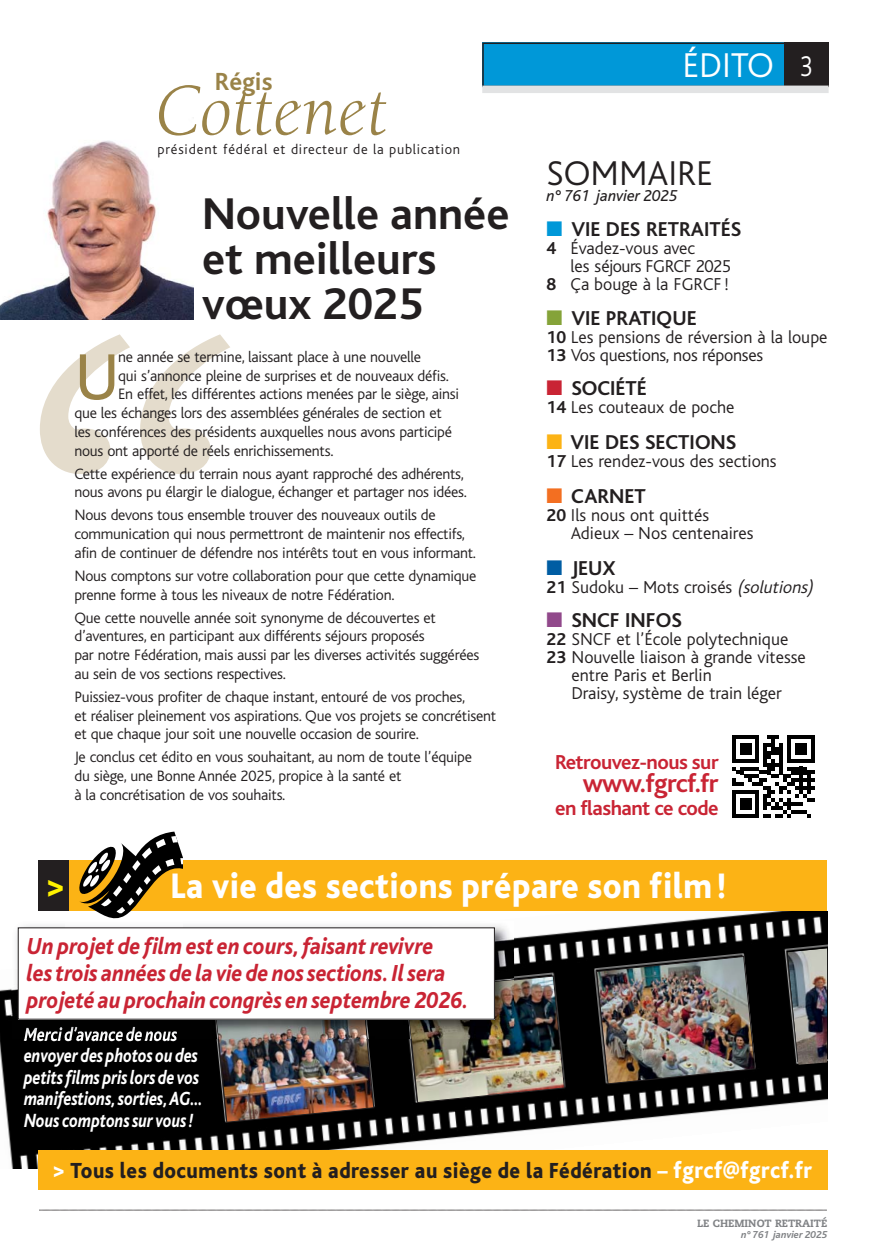
<style>
.page{position:relative;width:889px;height:1259px;background:#fff}
.page>*{position:absolute;margin:0;border:0;box-sizing:border-box;transform-origin:0 0}
.t1{font:italic 677.7px "Berkeley";color:#e4dccc}
.t2{font:italic 74.4px "Berkeley";color:#9a8348}
.t3{font:68.1px "Bliss";color:#9a8348}
.t4{font:700 46.5px/45px "Bliss";color:#231f20}
.t5{font:800 37.05px "Bliss";letter-spacing:.015em;color:#fff;scale:.9 1}
.t6{font:300 36px "Bliss";color:#231f20}
.t7{font:300 36px "Bliss";color:#fff}
.t8{font:700 26.85px "Bliss";letter-spacing:-.025em;color:#c92434}
.t9{font:700 25.95px "Bliss";color:#9a8348}
.t10{font:italic 800 24.3px/27.2px "Bliss";color:#c92434;scale:.9 1}
.t11{font:800 22.8px "Bliss";letter-spacing:.025em;color:#231f20;scale:.9 1}
.t12{font:700 21.15px "Bliss";letter-spacing:-.025em;color:#c92434}
.t13{font:700 21px "Bliss";color:#231f20}
.t14{font:italic 800 19.95px/21.5px "Bliss";color:#fff;scale:.8 1}
.t15{font:300 18px/18px "Bliss";color:#231f20}
.t16{font:300 18px "Bliss";letter-spacing:-.03em;color:#231f20}
.t17{font:italic 16.5px "Bliss";color:#231f20}
.t18{font:300 15.75px/18.8px "Bliss";letter-spacing:-.015em;color:#231f20}
.t19{font:300 14.4px "Bliss";letter-spacing:.05em;color:#231f20}
.t20{font:800 10.5px "Caecilia";color:#808285}
.t21{font:italic 700 10.5px "Bliss";color:#808285}
.s1{font-size:30px}
.s2{color:#0098d8}
.s3{font-weight:700}
.s4{color:#85a339}
.s5{color:#c92434}
.s6{color:#fcb315}
.s7{color:#f36f21}
.s8{color:#005da3}
.s9{font-style:italic}
.s10{color:#91498b}
.s11{color:#fff200}
.s12{font-size:24.3px;color:#fff}
.s13{color:#fff}
</style>
<div class="page">
<svg style="left:39px;top:1209px;width:788px;height:1px"></svg>
<div style="left:482px;top:43px;width:346px;height:44px;background:#0098d8"></div>
<div style="left:482px;top:43px;width:346px;height:44px;border:2px solid #231f20"></div>
<div style="left:784px;top:43px;width:44px;height:44px;background:#231f20"></div>
<div style="left:482px;top:86px;width:346px;height:7px;background:#e2e3e4"></div>
<img style="left:0;top:140px;width:193px;height:179px">
<img style="left:0;top:911px;width:827px;height:257px">
<div style="left:38px;top:860px;width:149px;height:51px;background:#231f20"></div>
<div style="left:70px;top:860px;width:757px;height:51px;background:#fcb315"></div>
<div style="left:38px;top:1149px;width:789px;height:40px;background:#fcb315"></div>
<svg style="left:77px;top:831px;width:106px;height:89px"></svg>
<img style="left:596px;top:956px;width:159px;height:128px">
<img style="left:406px;top:975px;width:159px;height:128px">
<img style="left:216px;top:1039px;width:158px;height:83px">
<img style="left:11px;top:920px;width:503px;height:119px">
<img style="left:24px;top:1027px;width:111px;height:12px">
<img style="left:65px;top:920px;width:118px;height:7px">
<img style="left:407px;top:980px;width:107px;height:59px">
<img style="left:217px;top:1019px;width:150px;height:20px">
<div style="left:18px;top:928px;width:476px;height:91px;background:#fff"></div>
<img style="left:787px;top:948px;width:40px;height:116px">
<svg style="left:732px;top:735px;width:82px;height:83px"></svg>
<h3 class="t9" style="left:215px;top:71px;width:59px">Régis</h3>
<h2 class="t2" style="left:154px;top:81px;width:234px">Cottenet</h2>
<p class="t19" style="left:157px;top:142px;width:304px">président fédéral et directeur de la publication</p>
<h3 class="t4" style="left:202px;top:196px;width:309px">Nouvelle année et meilleurs vœux 2025</h3>
<h1 class="t1" style="left:-8px;top:302px;width:240px">“</h1>
<h3 class="t3" style="left:74px;top:341px;width:47px">U</h3>
<p class="t18" style="left:118px;top:348px;width:304px">ne année se termine, laissant place à une nouvelle</p>
<p class="t18" style="left:118px;top:366px;width:332px">qui s’annonce pleine de surprises et de nouveaux défis.</p>
<p class="t18" style="left:118px;top:385px;width:342px">En effet, les différentes actions menées par le siège, ainsi</p>
<p class="t18" style="left:74px;top:404px;width:369px">que les échanges lors des assemblées générales de section et</p>
<p class="t18" style="left:74px;top:423px;width:379px">les conférences des présidents auxquelles nous avons participé</p>
<p class="t18" style="left:74px;top:441px;width:260px">nous ont apporté de réels enrichissements.</p>
<p class="t18" style="left:74px;top:464px;width:394px">Cette expérience du terrain nous ayant rapproché des adhérents, nous avons pu élargir le dialogue, échanger et partager nos idées.</p>
<p class="t18" style="left:74px;top:506px;width:403px">Nous devons tous ensemble trouver des nouveaux outils de communication qui nous permettront de maintenir nos effectifs, afin de continuer de défendre nos intérêts tout en vous informant.</p>
<p class="t18" style="left:74px;top:567px;width:403px">Nous comptons sur votre collaboration pour que cette dynamique prenne forme à tous les niveaux de notre Fédération.</p>
<p class="t18" style="left:74px;top:608px;width:406px">Que cette nouvelle année soit synonyme de découvertes et d’aventures, en participant aux différents séjours proposés<br>par notre Fédération, mais aussi par les diverses activités suggérées au sein de vos sections respectives.</p>
<p class="t18" style="left:74px;top:688px;width:423px">Puissiez-vous profiter de chaque instant, entouré de vos proches,<br>et réaliser pleinement vos aspirations. Que vos projets se concrétisent et que chaque jour soit une nouvelle occasion de sourire.</p>
<p class="t18" style="left:74px;top:748px;width:399px">Je conclus cet édito en vous souhaitant, au nom de toute l’équipe du siège, une Bonne Année 2025, propice à la santé et<br>à la concrétisation de vos souhaits.</p>
<h3 class="t7" style="left:682px;top:48px;width:131px">ÉDITO <span class="s1">3</span></h3>
<h3 class="t6" style="left:546px;top:155px;width:168px">SOMMAIRE</h3>
<p class="t17" style="left:546px;top:187px;width:132px">n° 761 janvier 2025</p>
<h3 class="t13" style="left:546px;top:221px;width:196px"><span class="s2">■</span> VIE DES RETRAITÉS</h3>
<p class="t15" style="left:546px;top:240px;width:150px"><span class="s3">4</span> Évadez-vous avec</p>
<p class="t16" style="left:570px;top:257px;width:162px">les séjours FGRCF 2025</p>
<p class="t15" style="left:546px;top:276px;width:184px"><span class="s3">8</span> Ça bouge à la FGRCF!</p>
<h3 class="t13" style="left:546px;top:310px;width:152px"><span class="s4">■</span> VIE PRATIQUE</h3>
<p class="t15" style="left:546px;top:328px;width:282px"><span class="s3">10</span> Les pensions de réversion à la loupe<br><span class="s3">13</span> Vos questions, nos réponses</p>
<h3 class="t13" style="left:546px;top:379px;width:102px"><span class="s5">■</span> SOCIÉTÉ</h3>
<p class="t15" style="left:546px;top:398px;width:189px"><span class="s3">14</span> Les couteaux de poche</p>
<h3 class="t13" style="left:546px;top:433px;width:191px"><span class="s6">■</span> VIE DES SECTIONS</h3>
<p class="t15" style="left:546px;top:452px;width:231px"><span class="s3">17</span> Les rendez-vous des sections</p>
<h3 class="t13" style="left:546px;top:487px;width:101px"><span class="s7">■</span> CARNET</h3>
<p class="t15" style="left:571px;top:506px;width:184px;text-indent:-24px"><span class="s3">20</span> Ils nous ont quittés<br>Adieux – Nos centenaires</p>
<h3 class="t13" style="left:546px;top:559px;width:71px"><span class="s8">■</span> JEUX</h3>
<p class="t15" style="left:546px;top:578px;width:272px"><span class="s3">21</span> Sudoku – Mots croisés <span class="s9">(solutions)</span></p>
<h3 class="t13" style="left:546px;top:612px;width:137px"><span class="s10">■</span> SNCF INFOS</h3>
<p class="t15" style="left:546px;top:631px;width:243px"><span class="s3">22</span> SNCF et l’École polytechnique</p>
<p class="t15" style="left:546px;top:649px;width:261px"><span class="s3">23</span> Nouvelle liaison à grande vitesse</p>
<p class="t15" style="left:571px;top:667px;width:142px">entre Paris et Berlin</p>
<p class="t15" style="left:571px;top:685px;width:212px">Draisy, système de train léger</p>
<h3 class="t12" style="left:555px;top:753px;width:165px">Retrouvez-nous sur</h3>
<h3 class="t8" style="left:582px;top:772px;width:137px">www.fgrcf.fr</h3>
<h3 class="t12" style="left:555px;top:799px;width:165px">en flashant ce code</h3>
<h3 class="t5" style="left:47px;top:872px;width:756px"><span class="s11">&gt;</span> Appel La vie des sections prépare son film !</h3>
<h3 class="t10" style="left:27px;top:934px;width:492px">Un projet de film est en cours, faisant revivre<br>les trois années de la vie de nos sections. Il sera projeté au prochain congrès en septembre 2026.</h3>
<p class="t14" style="left:24px;top:1025px;width:225px">Merci d’avance de nous envoyer des photos ou des petits films pris lors de vos manifestions, sorties, AG…<br>Nous comptons sur vous !</p>
<h3 class="t11" style="left:53px;top:1161px;width:844px"><span class="s12">&gt;</span> Tous les documents sont à adresser au siège de la Fédération <span class="s13">–</span> <span class="s12">fgrcf@fgrcf.fr</span></h3>
<p class="t20" style="left:697px;top:1218px;width:132px">LE CHEMINOT RETRAITÉ</p>
<p class="t21" style="left:741px;top:1229px;width:88px">n° 761 janvier 2025</p>
</div>
